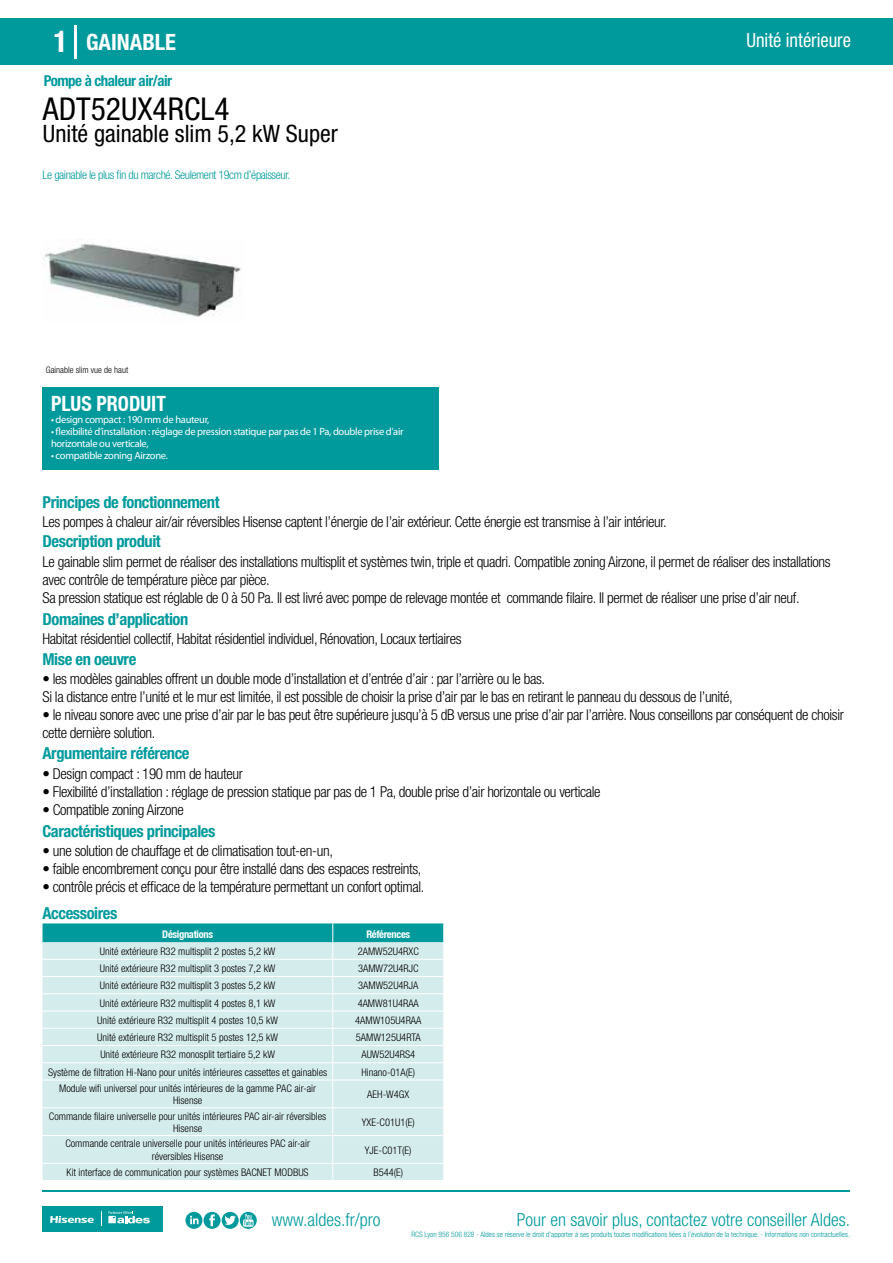
<style>
.page{position:relative;width:893px;height:1263px;background:#fff}
.page>*{position:absolute;margin:0;border:0;box-sizing:border-box;transform-origin:0 0}
.t1{font:condensed 31.5px "Helvetica Neue LT Std";color:#000}
.t2{font:condensed 24px "Helvetica Neue LT Std";color:#000}
.t3{font:700 condensed 22.5px "Helvetica Neue LT Std";color:#fff}
.t4{font:700 condensed 21px "Helvetica Neue";color:#fff;scale:.95 1}
.t5{font:condensed 19.5px "Helvetica Neue LT Std";color:#fff;scale:.95 1}
.t6{font:300 condensed 18px "Helvetica Neue LT Std";color:#009a9d}
.t7{font:700 condensed 16.5px "Helvetica Neue LT Std";letter-spacing:-.025em;color:#009a9d}
.t8{font:300 condensed 15px/18px "Helvetica Neue LT Std";letter-spacing:-.025em;color:#000}
.t9{font:700 condensed 15px "Helvetica Neue LT Std";letter-spacing:-.035em;color:#009a9d}
.t10{font:300 condensed 12px "Helvetica Neue LT Std";letter-spacing:-.035em;color:#009a9d}
.t11{font:300 condensed 10.5px/12.6px "Helvetica Neue";color:#000;text-align:center}
.t12{font:10.5px/12px "Myriad Pro";letter-spacing:-.03em;color:#fff}
.t13{font:700 condensed 10.5px "Helvetica Neue";letter-spacing:-.03em;color:#fff}
.t14{font:300 condensed 9px "Helvetica Neue LT Std";color:#000}
.t15{font:300 condensed 7.5px "Helvetica Neue LT Std";color:#009a9d}
.s1{font-size:30px}
</style>
<div class="page">
<svg style="left:185px;top:1212px;width:72px;height:17px"></svg>
<div style="left:43px;top:1206px;width:120px;height:25px;background:#009a9d"></div>
<svg style="left:101px;top:1211px;width:1px;height:15px"></svg>
<svg style="left:108px;top:1211px;width:42px;height:12px"></svg>
<svg style="left:50px;top:1216px;width:44px;height:7px"></svg>
<div style="left:0;top:18px;width:893px;height:46px;background:#009a9d"></div>
<div style="left:43px;top:387px;width:396px;height:83px;background:#009a9d"></div>
<hr style="left:74px;top:25px;width:2px;height:33px;background:#fff">
<svg style="left:43px;top:238px;width:198px;height:79px"></svg>
<hr style="left:43px;top:1190px;width:807px;height:1px;background:#009a9d">
<svg style="left:43px;top:923px;width:401px;height:257px;background:#c7e6e8"></svg>
<h3 class="t3" style="left:54px;top:28px;width:124px"><span class="s1">1</span> GAINABLE</h3>
<h3 class="t5" style="left:746px;top:29px;width:112px">Unité intérieure</h3>
<p class="t9" style="left:44px;top:71px;width:130px">Pompe à chaleur air/air</p>
<h1 class="t1" style="left:43px;top:91px;width:188px">ADT52UX4RCL4</h1>
<h2 class="t2" style="left:43px;top:120px;width:296px">Unité gainable slim 5,2 kW Super</h2>
<p class="t10" style="left:43px;top:167px;width:249px">Le gainable le plus fin du marché. Seulement 19cm d’épaisseur.</p>
<p class="t14" style="left:46px;top:365px;width:84px">Gainable slim vue de haut</p>
<h3 class="t4" style="left:51px;top:391px;width:122px">PLUS PRODUIT</h3>
<p class="t12" style="left:51px;top:413px;width:160px">• design compact : 190 mm de hauteur,</p>
<p class="t12" style="left:51px;top:425px;width:354px">• flexibilité d’installation : réglage de pression statique par pas de 1 Pa, double prise d’air horizontale ou verticale,</p>
<p class="t12" style="left:51px;top:449px;width:118px">• compatible zoning Airzone.</p>
<p class="t7" style="left:43px;top:492px;width:179px">Principes de fonctionnement</p>
<p class="t7" style="left:43px;top:531px;width:120px">Description produit</p>
<p class="t8" style="left:43px;top:513px;width:626px">Les pompes à chaleur air/air réversibles Hisense captent l’énergie de l’air extérieur. Cette énergie est transmise à l’air intérieur.</p>
<p class="t8" style="left:43px;top:552px;width:790px">Le gainable slim permet de réaliser des installations multisplit et systèmes twin, triple et quadri. Compatible zoning Airzone, il permet de réaliser des installations avec contrôle de température pièce par pièce.<br>Sa pression statique est réglable de 0 à 50 Pa. Il est livré avec pompe de relevage montée et commande filaire. Il permet de réaliser une prise d’air neuf.</p>
<p class="t8" style="left:43px;top:630px;width:421px">Habitat résidentiel collectif, Habitat résidentiel individuel, Rénovation, Locaux tertiaires</p>
<p class="t8" style="left:43px;top:669px;width:692px">• les modèles gainables offrent un double mode d’installation et d’entrée d’air : par l’arrière ou le bas.<br>Si la distance entre l’unité et le mur est limitée, il est possible de choisir la prise d’air par le bas en retirant le panneau du dessous de l’unité,</p>
<p class="t8" style="left:43px;top:705px;width:803px">• le niveau sonore avec une prise d’air par le bas peut être supérieure jusqu’à 5 dB versus une prise d’air par l’arrière. Nous conseillons par conséquent de choisir cette dernière solution.</p>
<p class="t7" style="left:43px;top:609px;width:147px">Domaines d’application</p>
<p class="t7" style="left:43px;top:649px;width:95px">Mise en oeuvre</p>
<p class="t7" style="left:43px;top:743px;width:149px">Argumentaire référence</p>
<p class="t8" style="left:43px;top:764px;width:202px">• Design compact : 190 mm de hauteur</p>
<p class="t8" style="left:43px;top:782px;width:560px">• Flexibilité d’installation : réglage de pression statique par pas de 1 Pa, double prise d’air horizontale ou verticale</p>
<p class="t8" style="left:43px;top:800px;width:143px">• Compatible zoning Airzone</p>
<p class="t7" style="left:43px;top:821px;width:174px">Caractéristiques principales</p>
<p class="t8" style="left:43px;top:842px;width:292px">• une solution de chauffage et de climatisation tout-en-un,</p>
<p class="t8" style="left:43px;top:860px;width:380px">• faible encombrement conçu pour être installé dans des espaces restreints,</p>
<p class="t8" style="left:43px;top:878px;width:383px">• contrôle précis et efficace de la température permettant un confort optimal.</p>
<p class="t7" style="left:43px;top:903px;width:76px">Accessoires</p>
<p class="t13" style="left:162px;top:928px;width:52px">Désignations</p>
<p class="t13" style="left:366px;top:928px;width:45px">Références</p>
<p class="t11" style="left:100px;top:945px;width:177px">Unité extérieure R32 multisplit 2 postes 5,2 kW</p>
<p class="t11" style="left:358px;top:945px;width:62px">2AMW52U4RXC</p>
<p class="t11" style="left:100px;top:962px;width:177px">Unité extérieure R32 multisplit 3 postes 7,2 kW</p>
<p class="t11" style="left:358px;top:962px;width:62px">3AMW72U4RJC</p>
<p class="t11" style="left:100px;top:979px;width:177px">Unité extérieure R32 multisplit 3 postes 5,2 kW</p>
<p class="t11" style="left:358px;top:979px;width:62px">3AMW52U4RJA</p>
<p class="t11" style="left:100px;top:996px;width:177px">Unité extérieure R32 multisplit 4 postes 8,1 kW</p>
<p class="t11" style="left:358px;top:996px;width:63px">4AMW81U4RAA</p>
<p class="t11" style="left:97px;top:1014px;width:182px">Unité extérieure R32 multisplit 4 postes 10,5 kW</p>
<p class="t11" style="left:355px;top:1014px;width:68px">4AMW105U4RAA</p>
<p class="t11" style="left:97px;top:1031px;width:182px">Unité extérieure R32 multisplit 5 postes 12,5 kW</p>
<p class="t11" style="left:356px;top:1031px;width:66px">5AMW125U4RTA</p>
<p class="t11" style="left:100px;top:1048px;width:176px">Unité extérieure R32 monosplit tertiaire 5,2 kW</p>
<p class="t11" style="left:361px;top:1048px;width:55px">AUW52U4RS4</p>
<p class="t11" style="left:48px;top:1065px;width:281px">Système de filtration Hi-Nano pour unités intérieures cassettes et gainables</p>
<p class="t11" style="left:361px;top:1065px;width:55px">Hinano-01A(E)</p>
<p class="t11" style="left:59px;top:1082px;width:259px">Module wifi universel pour unités intérieures de la gamme PAC air-air<br>Hisense</p>
<p class="t11" style="left:367px;top:1088px;width:43px">AEH-W4GX</p>
<p class="t11" style="left:49px;top:1109px;width:279px">Commande filaire universelle pour unités intérieures PAC air-air réversibles<br>Hisense</p>
<p class="t11" style="left:362px;top:1116px;width:54px">YXE-C01U1(E)</p>
<p class="t11" style="left:65px;top:1137px;width:246px">Commande centrale universelle pour unités intérieures PAC air-air réversibles Hisense</p>
<p class="t11" style="left:365px;top:1143px;width:48px">YJE-C01T(E)</p>
<p class="t11" style="left:67px;top:1166px;width:244px">Kit interface de communication pour systèmes BACNET MODBUS</p>
<p class="t11" style="left:373px;top:1166px;width:31px">B544(E)</p>
<p class="t6" style="left:272px;top:1209px;width:110px">www.aldes.fr/pro</p>
<p class="t6" style="left:517px;top:1209px;width:335px">Pour en savoir plus, contactez votre conseiller Aldes.</p>
<p class="t15" style="left:411px;top:1230px;width:440px">RCS Lyon 956 506 828 - Aldes se réserve le droit d’apporter à ses produits toutes modifications liées à l’évolution de la technique. - Informations non contractuelles.</p>
</div>
